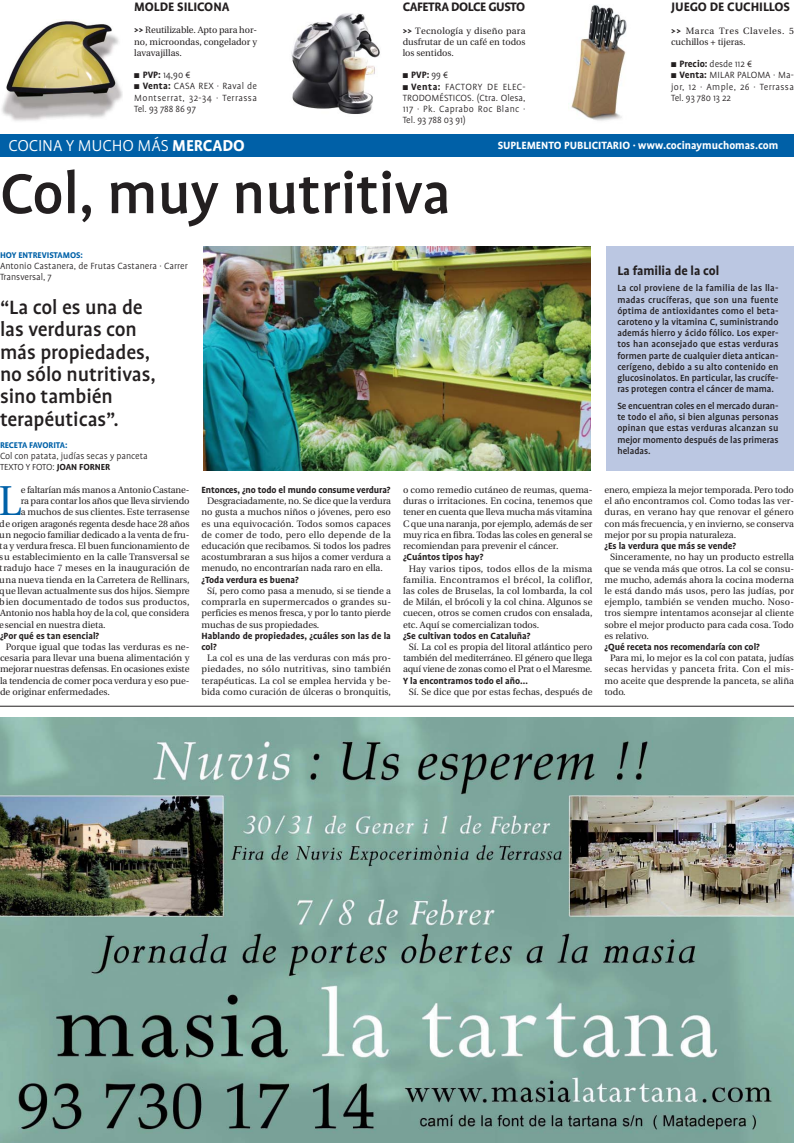
<style>
.page{position:relative;width:794px;height:1143px;background:#fff}
.page>*{position:absolute;margin:0;border:0;box-sizing:border-box;transform-origin:0 0}
.t1{font:500 64px "Profile";letter-spacing:-.005em;color:#231f20}
.t2{font:41.7px "Utopia";color:#0061a8;scale:.94 1}
.t3{font:500 22px/22.4px "Profile";letter-spacing:-.005em;color:#231f20}
.t4{font:300 18px "Profile";letter-spacing:-.005em;color:#fff}
.t5{font:700 14px "Profile";letter-spacing:-.005em;color:#231f20}
.t6{font:700 14px "Profile";letter-spacing:-.03em;color:#231f20}
.t7{font:700 12px "Profile";color:#fff}
.t8{font:700 10.5px "Profile";color:#231f20}
.t9{font:500 10.2px/11.2px "Profile";letter-spacing:-.005em;color:#231f20;text-align:justify}
.t10{font:300 10.2px/11.2px "Profile";letter-spacing:.005em;color:#231f20;text-align:justify}
.t11{font:700 10.2px/11.2px "Profile";letter-spacing:-.005em;color:#231f20}
.t12{font:300 10px "Profile";letter-spacing:-.005em;color:#231f20}
.t13{font:700 9.5px "Profile";letter-spacing:-.005em;color:#0061a8}
.t14{font:9.3px/11.2px "Utopia";letter-spacing:-.005em;color:#231f20;text-align:justify}
.t15{font:9.3px "Utopia";letter-spacing:.015em;color:#231f20}
.t16{font:9.2px/11.2px "Utopia";color:#231f20;text-align:justify}
.t17{font:9.2px/11.2px "Utopia";letter-spacing:.03em;color:#231f20}
.s1{font-family:"Profile";font-weight:700;font-size:10px}
.s2{font-weight:700;font-size:10.5px}
.s3{font-weight:300;font-size:10.2px}
.s4{font-weight:700}
</style>
<div class="page">
<div style="left:0;top:134px;width:794px;height:23px;background:#0060a7"></div>
<hr style="left:0;top:706px;width:794px;height:1px;background:#231f20">
<img style="left:1px;top:21px;width:122px;height:100px">
<img style="left:203px;top:246px;width:387px;height:224px">
<div style="left:606px;top:246px;width:187px;height:224px;background:#bbc7e2"></div>
<img style="left:571px;top:5px;width:56px;height:116px">
<img style="left:291px;top:13px;width:89px;height:101px">
<img style="left:0;top:717px;width:794px;height:425px">
<h3 class="t5" style="left:134px;top:2px;width:97px">MOLDE SILICONA</h3>
<p class="t16" style="left:134px;top:25px;width:124px"><span class="s1">&gt;&gt;</span> Reutilizable. Apto para hor&shy;no, microondas, congelador y lavavajillas.</p>
<p class="t10" style="left:134px;top:70px;width:58px">■ <span class="s2">PVP:</span> 14,90 €</p>
<p class="t10" style="left:134px;top:81px;width:124px">■ <span class="s2">Venta:</span> CASA REX · Raval de Montserrat, 32-34 · Terrassa Tel. 93 788 86 97</p>
<h3 class="t6" style="left:403px;top:2px;width:124px">CAFETRA DOLCE GUSTO</h3>
<p class="t16" style="left:403px;top:26px;width:124px"><span class="s1">&gt;&gt;</span> Tecnología y diseño para dusfrutar de un café en todos los sentidos.</p>
<p class="t8" style="left:403px;top:72px;width:47px">■ PVP: <span class="s3">99 €</span></p>
<p class="t10" style="left:403px;top:82px;width:124px">■ <span class="s2">Venta:</span> FACTORY DE ELEC-TRODOMÉSTICOS. (Ctra. Olesa, 117 · Pk. Caprabo Roc Blanc · Tel. 93 788 03 91)</p>
<h3 class="t5" style="left:671px;top:2px;width:120px">JUEGO DE CUCHILLOS</h3>
<p class="t17" style="left:671px;top:26px;width:124px"><span class="s1">&gt;&gt;</span> Marca Tres Claveles. 5 cuchillos + tijeras.</p>
<p class="t10" style="left:671px;top:59px;width:82px">■ <span class="s2">Precio:</span> desde 112 €</p>
<p class="t10" style="left:671px;top:70px;width:124px">■ <span class="s2">Venta:</span> MILAR PALOMA · Ma&shy;jor, 12 · Ample, 26 · Terrassa Tel. 93 780 13 22</p>
<h3 class="t4" style="left:9px;top:139px;width:238px">COCINA Y MUCHO MÁS <span class="s4">MERCADO</span></h3>
<p class="t7" style="left:497px;top:141px;width:282px">SUPLEMENTO PUBLICITARIO · www.cocinaymuchomas.com</p>
<h1 class="t1" style="left:0;top:171px;width:452px">Col, muy nutritiva</h1>
<p class="t13" style="left:0;top:251px;width:84px">HOY ENTREVISTAMOS:</p>
<p class="t10" style="left:0;top:261px;width:189px">Antonio Castanera, de Frutas Castanera · Carrer<br>Transversal, 7</p>
<h3 class="t3" style="left:0;top:297px;width:157px">“La col es una de las verduras con más propiedades, no sólo nutritivas, sino también terapéuticas”.</h3>
<p class="t13" style="left:0;top:442px;width:69px">RECETA FAVORITA:</p>
<p class="t10" style="left:0;top:451px;width:149px">Col con patata, judías secas y panceta</p>
<p class="t12" style="left:0;top:464px;width:112px">TEXTO Y FOTO: <span class="s4">JOAN FORNER</span></p>
<h2 class="t2" style="left:-1px;top:484px;width:25px">L</h2>
<p class="t14" style="left:21px;top:485px;width:170px">e faltarían más manos a Antonio Castane-</p>
<p class="t14" style="left:21px;top:496px;width:170px">ra para contar los años que lleva sirviendo</p>
<p class="t14" style="left:21px;top:507px;width:170px">a muchos de sus clientes. Este terrasense</p>
<p class="t14" style="left:0;top:518px;width:191px">de origen aragonés regenta desde hace 28 años</p>
<p class="t14" style="left:0;top:530px;width:191px">un negocio familiar dedicado a la venta de fru-</p>
<p class="t14" style="left:0;top:541px;width:191px">ta y verdura fresca. El buen funcionamiento de</p>
<p class="t14" style="left:0;top:552px;width:191px">su establecimiento en la calle Transversal se</p>
<p class="t15" style="left:0;top:564px;width:191px">tradujo hace 7 meses en la inauguración de</p>
<p class="t14" style="left:0;top:574px;width:191px">una nueva tienda en la Carretera de Rellinars,</p>
<p class="t14" style="left:0;top:586px;width:191px">que llevan actualmente sus dos hijos. Siempre</p>
<p class="t15" style="left:0;top:598px;width:191px">bien documentado de todos sus productos,</p>
<p class="t14" style="left:0;top:608px;width:191px">Antonio nos habla hoy de la col, que considera</p>
<p class="t14" style="left:0;top:619px;width:107px">esencial en nuestra dieta.</p>
<p class="t11" style="left:0;top:630px;width:101px">¿Por qué es tan esencial?</p>
<p class="t14" style="left:0;top:642px;width:191px;text-indent:6px">Porque igual que todas las verduras es ne&shy;cesaria para llevar una buena alimentación y mejorar nuestras defensas. En ocasiones existe la tendencia de comer poca verdura y eso pue&shy;de originar enfermedades.</p>
<p class="t11" style="left:201px;top:485px;width:191px">Entonces, ¿no todo el mundo consume verdura?</p>
<p class="t14" style="left:201px;top:496px;width:191px;text-indent:6px">Desgraciadamente, no. Se dice que la verdura no gusta a muchos niños o jóvenes, pero eso es una equivocación. Todos somos capaces de comer de todo, pero ello depende de la educación que recibamos. Si todos los padres acostumbraran a sus hijos a comer verdura a menudo, no encontrarían nada raro en ella.</p>
<p class="t11" style="left:201px;top:574px;width:99px">¿Toda verdura es buena?</p>
<p class="t14" style="left:201px;top:586px;width:191px;text-indent:6px">Sí, pero como pasa a menudo, si se tiende a comprarla en supermercados o grandes su&shy;perficies es menos fresca, y por lo tanto pierde muchas de sus propiedades.</p>
<p class="t11" style="left:201px;top:630px;width:191px">Hablando de propiedades, ¿cuáles son las de la col?</p>
<p class="t14" style="left:201px;top:653px;width:191px;text-indent:6px">La col es una de las verduras con más pro&shy;piedades, no sólo nutritivas, sino también terapéuticas. La col se emplea hervida y be&shy;bida como curación de úlceras o bronquitis,</p>
<p class="t14" style="left:403px;top:485px;width:191px">o como remedio cutáneo de reumas, quema&shy;duras o irritaciones. En cocina, tenemos que tener en cuenta que lleva mucha más vitamina C que una naranja, por ejemplo, además de ser muy rica en fibra. Todas las coles en general se recomiendan para prevenir el cáncer.</p>
<p class="t11" style="left:403px;top:552px;width:82px">¿Cuántos tipos hay?</p>
<p class="t14" style="left:403px;top:563px;width:191px;text-indent:6px">Hay varios tipos, todos ellos de la misma familia. Encontramos el brécol, la coliflor, las coles de Bruselas, la col lombarda, la col de Milán, el brócoli y la col china. Algunos se cuecen, otros se comen crudos con ensalada, etc. Aquí se comercializan todos.</p>
<p class="t11" style="left:403px;top:630px;width:129px">¿Se cultivan todos en Cataluña?</p>
<p class="t14" style="left:403px;top:642px;width:191px;text-indent:6px">Sí. La col es propia del litoral atlántico pero también del mediterráneo. El género que llega aquí viene de zonas como el Prat o el Maresme.</p>
<p class="t11" style="left:403px;top:675px;width:127px">Y la encontramos todo el año…</p>
<p class="t14" style="left:409px;top:686px;width:185px">Sí. Se dice que por estas fechas, después de</p>
<h3 class="t5" style="left:617px;top:265px;width:103px">La familia de la col</h3>
<p class="t9" style="left:617px;top:283px;width:163px">La col proviene de la familia de las lla&shy;madas crucíferas, que son una fuente óptima de antioxidantes como el beta&shy;caroteno y la vitamina C, suministrando además hierro y ácido fólico. Los exper&shy;tos han aconsejado que estas verduras formen parte de cualquier dieta antican&shy;cerígeno, debido a su alto contenido en glucosinolatos. En particular, las crucífe&shy;ras protegen contra el cáncer de mama.</p>
<p class="t9" style="left:617px;top:401px;width:163px">Se encuentran coles en el mercado duran&shy;te todo el año, si bien algunas personas opinan que estas verduras alcanzan su mejor momento después de las primeras heladas.</p>
<p class="t14" style="left:604px;top:485px;width:191px">enero, empieza la mejor temporada. Pero todo el año encontramos col. Como todas las ver&shy;duras, en verano hay que renovar el género con más frecuencia, y en invierno, se conserva mejor por su propia naturaleza.</p>
<p class="t11" style="left:604px;top:541px;width:133px">¿Es la verdura que más se vende?</p>
<p class="t14" style="left:604px;top:552px;width:191px;text-indent:6px">Sinceramente, no hay un producto estrella que se venda más que otros. La col se consu&shy;me mucho, además ahora la cocina moderna le está dando más usos, pero las judías, por ejemplo, también se venden mucho. Noso&shy;tros siempre intentamos aconsejar al cliente sobre el mejor producto para cada cosa. Todo es relativo.</p>
<p class="t11" style="left:604px;top:642px;width:157px">¿Qué receta nos recomendaría con col?</p>
<p class="t14" style="left:604px;top:653px;width:191px;text-indent:6px">Para mi, lo mejor es la col con patata, judías secas hervidas y panceta frita. Con el mis&shy;mo aceite que desprende la panceta, se aliña todo.</p>
</div>
